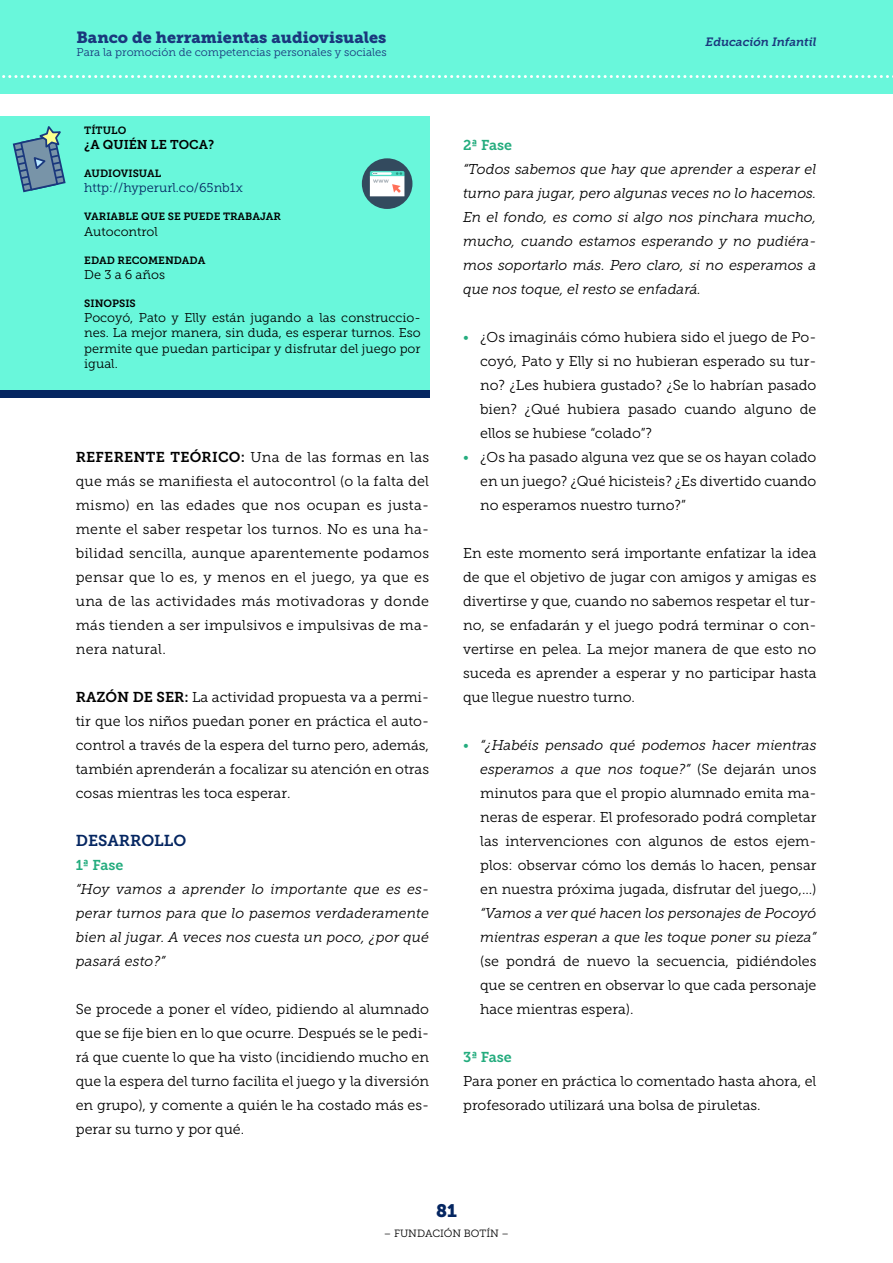
<style>
.page{position:relative;width:893px;height:1263px;background:#fff}
.page>*{position:absolute;margin:0;border:0;box-sizing:border-box;transform-origin:0 0}
.t1{font:18px "Museo Slab 900";color:#052661}
.t2{font:16.2px "Museo Slab 900";color:#1a387d}
.t3{font:15.75px "Museo Slab 700";color:#052661}
.t4{font:14.25px/24px "Museo Slab 300";color:#000;text-align:justify}
.t5{font:italic 14.25px/24px "Museo Slab 300";color:#000;text-align:justify}
.t6{font:14.25px "Museo Slab 700";color:#24ac7e}
.t7{font:12.75px/15.3px "Museo Slab 300";color:#000;text-align:justify}
.t8{font:12.75px "Museo Slab 300";color:#052661}
.t9{font:12.75px "Museo Slab 700";color:#000}
.t10{font:italic 12px "Museo Slab 700";letter-spacing:-.005em;color:#1a387d}
.t11{font:11.25px "Museo Slab 300";color:#1a387d}
.t12{font:10.5px "Museo Slab 700";color:#000}
.t13{font:10.5px "Museo Slab 300";color:#000}
.s1{font-family:"Museo Slab 700"}
.s2{color:#24ac7e}
.s3{font-style:italic}
</style>
<div class="page">
<div style="left:0;top:117px;width:429px;height:273px;background:#69f7db"></div>
<div style="left:0;top:390px;width:429px;height:7px;background:#052661"></div>
<div style="left:0;top:0;width:893px;height:94px;background:#69f7db"></div>
<svg style="left:2px;top:75px;width:891px;height:3px"></svg>
<div style="left:362px;top:158px;width:50px;height:51px;background:#334a5e;border-radius:50%"></div>
<svg style="left:370px;top:171px;width:34px;height:25px"></svg>
<svg style="left:12px;top:126px;width:54px;height:67px"></svg>
<p class="t2" style="left:77px;top:28px;width:311px">Banco de herramientas audiovisuales</p>
<p class="t11" style="left:77px;top:46px;width:312px">Para la promoción de competencias personales y sociales</p>
<p class="t12" style="left:84px;top:124px;width:43px">TÍTULO</p>
<p class="t9" style="left:84px;top:138px;width:131px">¿A QUIÉN LE TOCA?</p>
<p class="t12" style="left:84px;top:167px;width:78px">AUDIOVISUAL</p>
<p class="t8" style="left:84px;top:181px;width:160px">http://hyperurl.co/65nb1x</p>
<p class="t12" style="left:84px;top:211px;width:198px">VARIABLE QUE SE PUEDE TRABAJAR</p>
<p class="t7" style="left:84px;top:224px;width:75px">Autocontrol</p>
<p class="t12" style="left:84px;top:254px;width:123px">EDAD RECOMENDADA</p>
<p class="t7" style="left:84px;top:267px;width:82px">De 3 a 6 años</p>
<p class="t12" style="left:84px;top:297px;width:53px">SINOPSIS</p>
<p class="t7" style="left:84px;top:310px;width:338px">Pocoyó, Pato y Elly están jugando a las construccio&shy;nes. La mejor manera, sin duda, es esperar turnos. Eso permite que puedan participar y disfrutar del juego por igual.</p>
<p class="t4" style="left:76px;top:445px;width:355px"><span class="s1">REFERENTE TEÓRICO:</span> Una de las formas en las que más se manifiesta el autocontrol (o la falta del mismo) en las edades que nos ocupan es justa&shy;mente el saber respetar los turnos. No es una ha&shy;bilidad sencilla, aunque aparentemente podamos pensar que lo es, y menos en el juego, ya que es una de las actividades más motivadoras y donde más tienden a ser impulsivos e impulsivas de ma&shy;nera natural.</p>
<p class="t4" style="left:76px;top:685px;width:355px"><span class="s1">RAZÓN DE SER:</span> La actividad propuesta va a permi&shy;tir que los niños puedan poner en práctica el auto&shy;control a través de la espera del turno pero, además, también aprenderán a focalizar su atención en otras cosas mientras les toca esperar.</p>
<p class="t3" style="left:76px;top:832px;width:112px">DESARROLLO</p>
<p class="t6" style="left:76px;top:857px;width:49px">1ª Fase</p>
<p class="t5" style="left:76px;top:877px;width:355px">“Hoy vamos a aprender lo importante que es es&shy;perar turnos para que lo pasemos verdaderamente bien al jugar. A veces nos cuesta un poco, ¿por qué pasará esto?”</p>
<p class="t4" style="left:76px;top:997px;width:355px">Se procede a poner el vídeo, pidiendo al alumnado que se fije bien en lo que ocurre. Después se le pedi&shy;rá que cuente lo que ha visto (incidiendo mucho en que la espera del turno facilita el juego y la diversión en grupo), y comente a quién le ha costado más es&shy;perar su turno y por qué.</p>
<p class="t10" style="left:706px;top:35px;width:112px">Educación Infantil</p>
<p class="t6" style="left:463px;top:137px;width:50px">2ª Fase</p>
<p class="t5" style="left:463px;top:157px;width:355px">“Todos sabemos que hay que aprender a esperar el turno para jugar, pero algunas veces no lo hacemos.<br>En el fondo, es como si algo nos pinchara mucho, mucho, cuando estamos esperando y no pudiéra&shy;mos soportarlo más. Pero claro, si no esperamos a que nos toque, el resto se enfadará.</p>
<p class="t4" style="left:480px;top:325px;width:338px;text-indent:-17px"><span class="s2">•</span> ¿Os imagináis cómo hubiera sido el juego de Po&shy;coyó, Pato y Elly si no hubieran esperado su tur&shy;no? ¿Les hubiera gustado? ¿Se lo habrían pasado bien? ¿Qué hubiera pasado cuando alguno de ellos se hubiese “colado”?</p>
<p class="t4" style="left:480px;top:445px;width:338px;text-indent:-17px"><span class="s2">•</span> ¿Os ha pasado alguna vez que se os hayan colado en un juego? ¿Qué hicisteis? ¿Es divertido cuando no esperamos nuestro turno?”</p>
<p class="t4" style="left:463px;top:541px;width:355px">En este momento será importante enfatizar la idea de que el objetivo de jugar con amigos y amigas es divertirse y que, cuando no sabemos respetar el tur&shy;no, se enfadarán y el juego podrá terminar o con&shy;vertirse en pelea. La mejor manera de que esto no suceda es aprender a esperar y no participar hasta que llegue nuestro turno.</p>
<p class="t4" style="left:480px;top:733px;width:338px;text-indent:-17px"><span class="s2">•</span> <span class="s3">“¿Habéis pensado qué podemos hacer mientras esperamos a que nos toque?”</span> (Se dejarán unos minutos para que el propio alumnado emita ma&shy;neras de esperar. El profesorado podrá completar las intervenciones con algunos de estos ejem&shy;plos: observar cómo los demás lo hacen, pensar en nuestra próxima jugada, disfrutar del juego,…)</p>
<p class="t5" style="left:480px;top:901px;width:338px">“Vamos a ver qué hacen los personajes de Pocoyó mientras esperan a que les toque poner su pieza”</p>
<p class="t4" style="left:480px;top:949px;width:338px">(se pondrá de nuevo la secuencia, pidiéndoles que se centren en observar lo que cada personaje hace mientras espera).</p>
<p class="t6" style="left:463px;top:1049px;width:50px">3ª Fase</p>
<p class="t4" style="left:463px;top:1069px;width:355px">Para poner en práctica lo comentado hasta ahora, el profesorado utilizará una bolsa de piruletas.</p>
<p class="t1" style="left:436px;top:1201px;width:22px">81</p>
<p class="t13" style="left:384px;top:1227px;width:127px">– FUNDACIÓN BOTÍN –</p>
</div>
